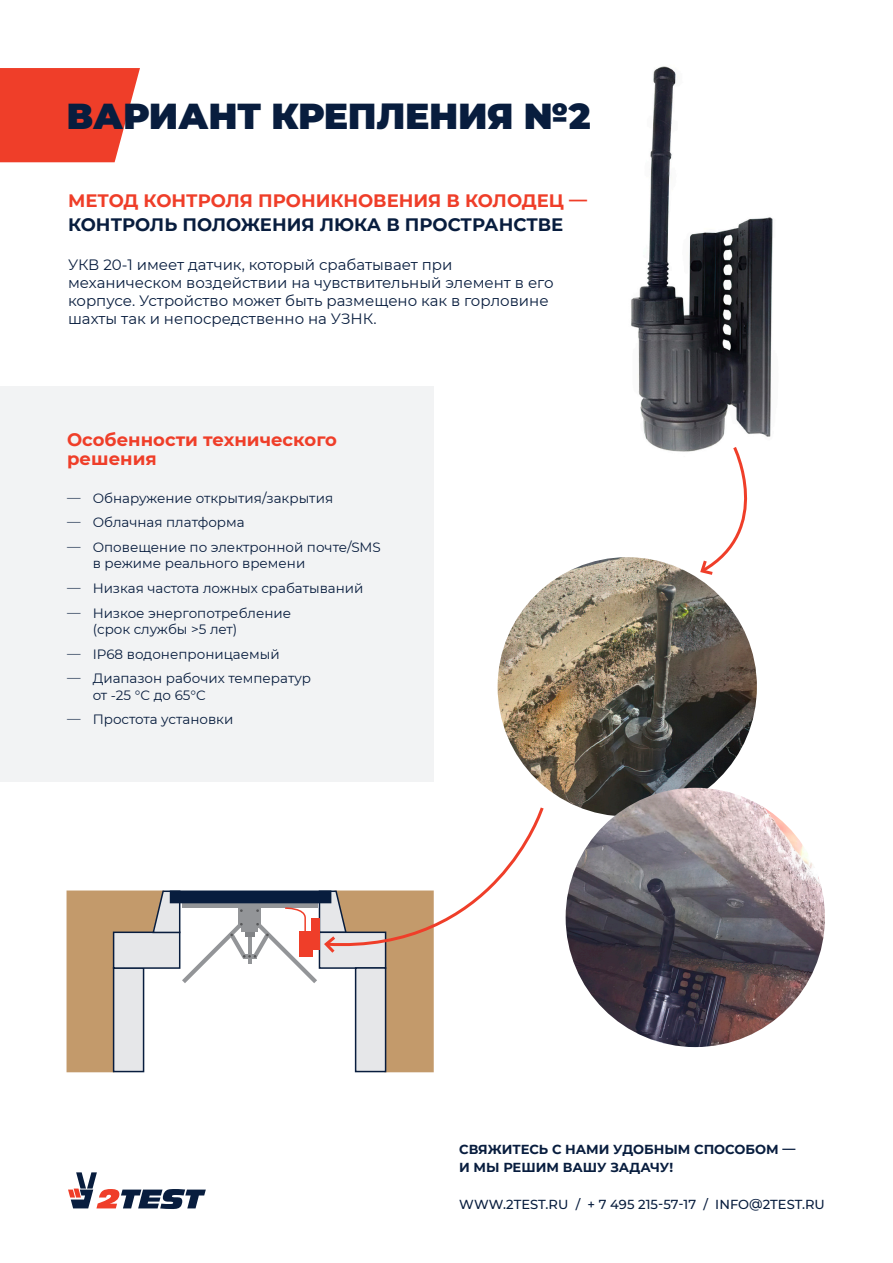
<style>
.page{position:relative;width:893px;height:1263px;background:#fff}
.page>*{position:absolute;margin:0;border:0;box-sizing:border-box;transform-origin:0 0}
.Заголовок{font:900 36px "Montserrat";letter-spacing:-.01em;color:#081d3e}
.Подзаголовок_1_orange_bold_TT{font:700 18px/24px "Montserrat";color:#ef3e29}
.Заголовок_2{font:700 18px/19.5px "Montserrat";color:#ef3e29}
.Заголовок_2-2{font:15px/18px "Montserrat";color:#081d3e}
.t1{font:13.5px/16.2px "Montserrat";color:#081d3e}
.t2{font:700 13.05px/18px "Montserrat";color:#081d3e}
.t3{font:500 13.05px "Montserrat";letter-spacing:.005em;color:#081d3e}
.s1{color:#081d3e}
.s2{font-weight:300}
</style>
<div class="page">
<img style="left:631px;top:66px;width:142px;height:386px">
<div style="left:0;top:386px;width:434px;height:396px;background:#f2f3f4"></div>
<svg style="left:68px;top:1172px;width:138px;height:37px"></svg>
<svg style="left:0;top:68px;width:140px;height:94px;background:#f04f3c"></svg>
<img style="left:498px;top:557px;width:259px;height:259px;border-radius:130px">
<img style="left:566px;top:788px;width:259px;height:259px;border-radius:130px">
<svg style="left:698px;top:445px;width:75px;height:130px"></svg>
<svg style="left:66px;top:807px;width:478px;height:266px"></svg>
<p class="Заголовок" style="left:67px;top:89px;width:525px">ВАРИАНТ КРЕПЛЕНИЯ №2</p>
<p class="Подзаголовок_1_orange_bold_TT" style="left:68px;top:187px;width:521px">МЕТОД КОНТРОЛЯ ПРОНИКНОВЕНИЯ В КОЛОДЕЦ —<br><span class="s1">КОНТРОЛЬ ПОЛОЖЕНИЯ ЛЮКА В ПРОСТРАНСТВЕ</span></p>
<p class="Заголовок_2-2" style="left:68px;top:255px;width:487px">УКВ 20-1 имеет датчик, который срабатывает при механическом воздействии на чувствительный элемент в его корпусе. Устройство может быть размещено как в горловине шахты так и непосредственно на УЗНК.</p>
<p class="Заголовок_2" style="left:67px;top:429px;width:271px">Особенности технического решения</p>
<p class="t1" style="left:67px;top:489px;width:267px"><span class="s2">ُ</span> Обнаружение открытия/закрытия</p>
<p class="t1" style="left:67px;top:514px;width:179px"><span class="s2">ُ</span> Облачная платформа</p>
<p class="t1" style="left:93px;top:539px;width:290px;text-indent:-26px"><span class="s2">ُ</span> Оповещение по электронной почте/SMS в режиме реального времени</p>
<p class="t1" style="left:67px;top:580px;width:298px"><span class="s2">ُ</span> Низкая частота ложных срабатываний</p>
<p class="t1" style="left:93px;top:604px;width:200px;text-indent:-26px"><span class="s2">ُ</span> Низкое энергопотребление (срок службы &gt;5 лет)</p>
<p class="t1" style="left:67px;top:645px;width:214px"><span class="s2">ُ</span> IP68 водонепроницаемый</p>
<p class="t1" style="left:93px;top:670px;width:220px;text-indent:-26px"><span class="s2">ُ</span> Диапазон рабочих температур от -25 °C до 65°C</p>
<p class="t1" style="left:67px;top:711px;width:168px"><span class="s2">ُ</span> Простота установки</p>
<p class="t2" style="left:459px;top:1140px;width:338px">СВЯЖИТЕСЬ С НАМИ УДОБНЫМ СПОСОБОМ —<br>И МЫ РЕШИМ ВАШУ ЗАДАЧУ!</p>
<p class="t3" style="left:459px;top:1195px;width:367px">WWW.2TEST.RU / + 7 495 215-57-17 / INFO@2TEST.RU</p>
</div>
